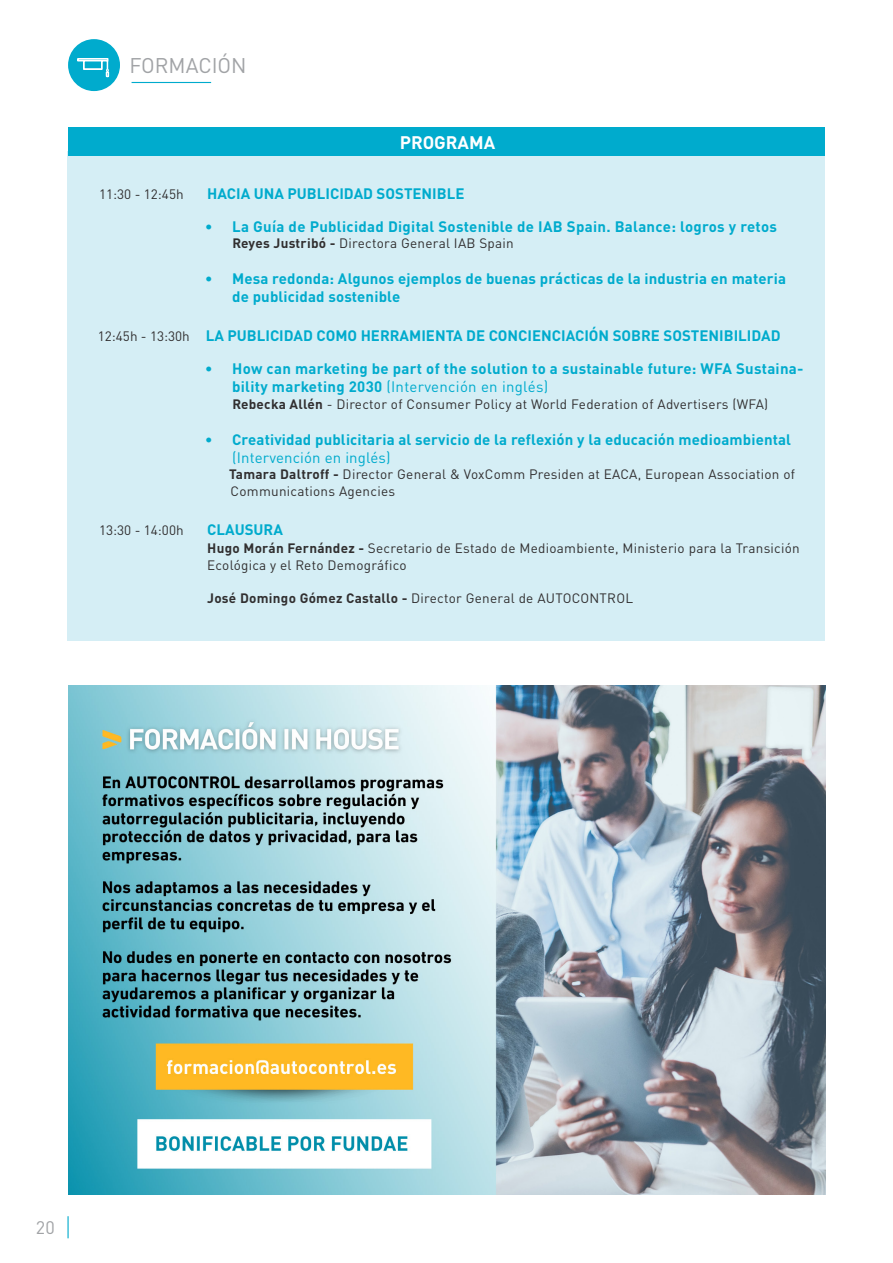
<style>
.page{position:relative;width:893px;height:1263px;background:#fff}
.page>*{position:absolute;margin:0;border:0;box-sizing:border-box;transform-origin:0 0}
.t1{font:21px "DIN Pro";color:#a1a3a6}
.t2{font:700 18px "DIN Pro";color:#fff}
.t3{font:18px "DIN Pro";color:#a1a3a6}
.t4{font:700 15px/18px "DIN Pro";letter-spacing:.01em;color:#00abcd}
.t5{font:13.5px/16.5px "DIN Pro";letter-spacing:.02em;color:#312f30}
.s1{font-weight:700}
.s2{font-weight:400;font-size:13.5px;color:#312f30}
.s3{font-weight:400}
</style>
<div class="page">
<hr style="left:132px;top:82px;width:79px;height:1px;background:#00abcd">
<div style="left:68px;top:39px;width:52px;height:52px;background:#00abcd;border-radius:50%"></div>
<hr style="left:67px;top:1216px;width:2px;height:22px;background:#00abcd">
<svg style="left:77px;top:58px;width:32px;height:19px"></svg>
<div style="left:68px;top:151px;width:757px;height:489px;background:#d5eef5"></div>
<div style="left:68px;top:128px;width:757px;height:28px;background:#00abcd"></div>
<img style="left:68px;top:685px;width:757px;height:510px">
<h1 class="t1" style="left:129px;top:48px;width:119px">FORMACIÓN</h1>
<p class="t2" style="left:400px;top:128px;width:97px">PROGRAMA</p>
<p class="t5" style="left:99px;top:184px;width:86px">11:30 - 12:45h</p>
<p class="t4" style="left:207px;top:182px;width:259px">HACIA UNA PUBLICIDAD SOSTENIBLE</p>
<p class="t4" style="left:205px;top:216px;width:573px">• La Guía de Publicidad Digital Sostenible de IAB Spain. Balance: logros y retos</p>
<p class="t5" style="left:232px;top:234px;width:283px"><span class="s1">Reyes Justribó -</span> Directora General IAB Spain</p>
<p class="t4" style="left:232px;top:268px;width:555px;text-indent:-27px">• Mesa redonda: Algunos ejemplos de buenas prácticas de la industria en materia de publicidad sostenible</p>
<p class="t4" style="left:98px;top:325px;width:684px"><span class="s2">12:45h - 13:30h</span> LA PUBLICIDAD COMO HERRAMIENTA DE CONCIENCIACIÓN SOBRE SOSTENIBILIDAD</p>
<p class="t4" style="left:232px;top:358px;width:573px;text-indent:-27px">• How can marketing be part of the solution to a sustainable future: WFA Sustaina&shy;bility marketing 2030 <span class="s3">(Intervención en inglés)</span></p>
<p class="t5" style="left:232px;top:394px;width:537px"><span class="s1">Rebecka Allén</span> - Director of Consumer Policy at World Federation of Advertisers (WFA)</p>
<p class="t4" style="left:232px;top:429px;width:560px;text-indent:-27px">• Creatividad publicitaria al servicio de la reflexión y la educación medioambiental <span class="s3">(Intervención en inglés)</span></p>
<p class="t5" style="left:229px;top:465px;width:568px"><span class="s1">Tamara Daltroff -</span> Director General &amp; VoxComm Presiden at EACA, European Association of<br>Communications Agencies</p>
<p class="t5" style="left:99px;top:520px;width:86px">13:30 - 14:00h</p>
<p class="t4" style="left:207px;top:519px;width:77px">CLAUSURA</p>
<p class="t5" style="left:207px;top:538px;width:594px"><span class="s1">Hugo Morán Fernández -</span> Secretario de Estado de Medioambiente, Ministerio para la Transición<br>Ecológica y el Reto Demográfico</p>
<p class="t5" style="left:207px;top:588px;width:427px"><span class="s1">José Domingo Gómez Castallo -</span> Director General de AUTOCONTROL</p>
<p class="t3" style="left:36px;top:1213px;width:20px">20</p>
</div>
